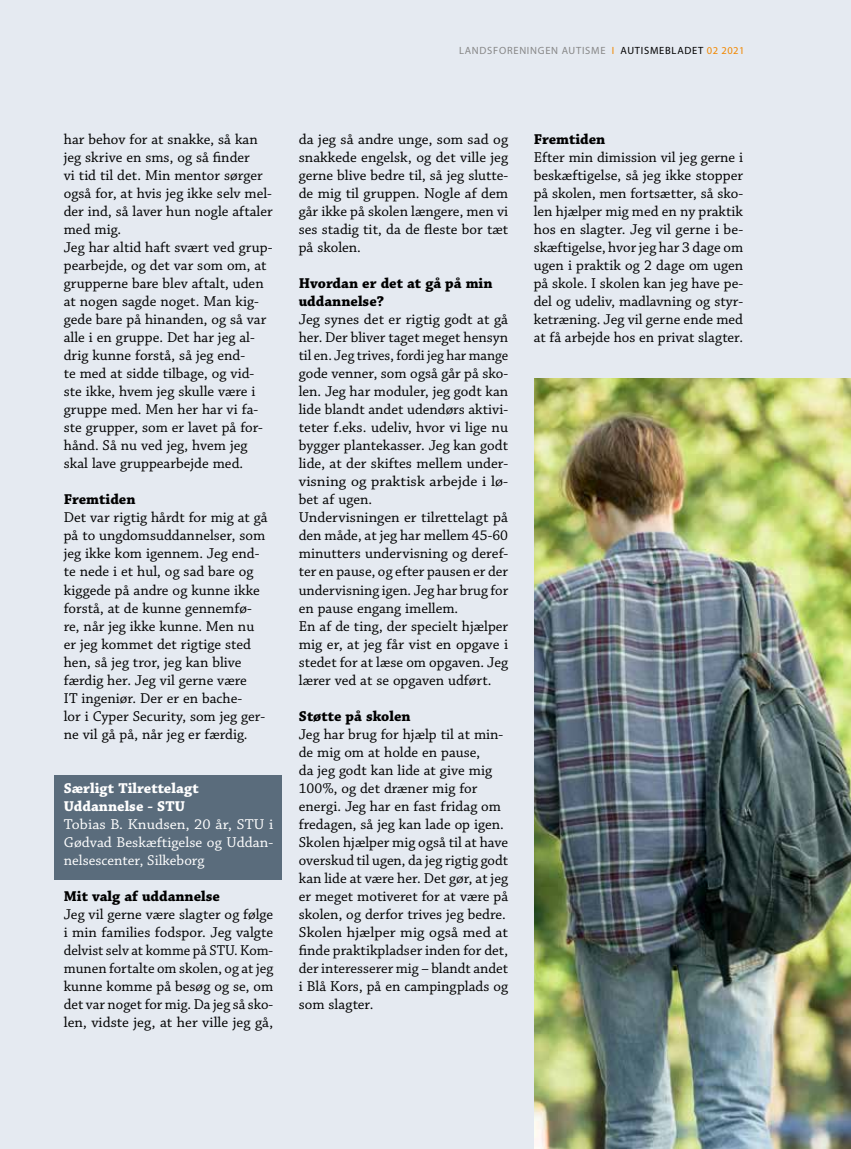
<style>
.page{position:relative;width:851px;height:1149px;background:#fff}
.page>*{position:absolute;margin:0;border:0;box-sizing:border-box;transform-origin:0 0}
.t1{font:15px/18px "Chaparral Pro";color:#000}
.t2{font:700 15px/18px "Chaparral Pro";color:#000}
.t3{font:15px/18px "Chaparral Pro";color:#fff;text-align:justify;scale:1.05 1}
.t4{font:700 15px/18px "Chaparral Pro";color:#fff}
.t5{font:10.5px "Myriad Pro";letter-spacing:.07em;color:#878787}
.s1{color:#f18700}
.s2{color:#000}
</style>
<div class="page">
<div style="left:0;top:0;width:850px;height:1148px;background:#e5eaf1"></div>
<div style="left:54px;top:774px;width:227px;height:105px;background:#5a6c7c"></div>
<img style="left:534px;top:378px;width:316px;height:770px">
<p class="t5" style="left:459px;top:44px;width:287px">LANDSFORENINGEN AUTISME <span class="s1">I</span> <span class="s2">AUTISMEBLADET</span> <span class="s1">02 2021</span></p>
<p class="t1" style="left:64px;top:131px;width:210px">har behov for at snakke, så kan jeg skrive en sms, og så finder<br>vi tid til det. Min mentor sørger også for, at hvis jeg ikke selv mel&shy;der ind, så laver hun nogle aftaler med mig.<br>Jeg har altid haft svært ved grup&shy;pearbejde, og det var som om, at grupperne bare blev aftalt, uden at nogen sagde noget. Man kig&shy;gede bare på hinanden, og så var alle i en gruppe. Det har jeg al&shy;drig kunne forstå, så jeg end-<br>te med at sidde tilbage, og vid&shy;ste ikke, hvem jeg skulle være i gruppe med. Men her har vi fa&shy;ste grupper, som er lavet på for&shy;hånd. Så nu ved jeg, hvem jeg skal lave gruppearbejde med.</p>
<p class="t2" style="left:64px;top:491px;width:73px">Fremtiden</p>
<p class="t1" style="left:64px;top:509px;width:205px">Det var rigtig hårdt for mig at gå på to ungdomsuddannelser, som jeg ikke kom igennem. Jeg end&shy;te nede i et hul, og sad bare og kiggede på andre og kunne ikke forstå, at de kunne gennemfø&shy;re, når jeg ikke kunne. Men nu er jeg kommet det rigtige sted hen, så jeg tror, jeg kan blive færdig her. Jeg vil gerne være<br>IT ingeniør. Der er en bache-<br>lor i Cyper Security, som jeg ger&shy;ne vil gå på, når jeg er færdig.</p>
<p class="t4" style="left:64px;top:779px;width:136px">Særligt Tilrettelagt<br>Uddannelse - STU</p>
<p class="t3" style="left:64px;top:815px;width:201px">Tobias B. Knudsen, 20 år, STU i Gødvad Beskæftigelse og Uddan&shy;nelsescenter, Silkeborg</p>
<p class="t2" style="left:64px;top:887px;width:158px">Mit valg af uddannelse</p>
<p class="t1" style="left:64px;top:905px;width:211px;text-align:justify">Jeg vil gerne være slagter og følge i min families fodspor. Jeg valgte delvist selv at komme på STU. Kom&shy;munen fortalte om skolen, og at jeg kunne komme på besøg og se, om det var noget for mig. Da jeg så sko&shy;len, vidste jeg, at her ville jeg gå,</p>
<p class="t1" style="left:299px;top:131px;width:211px;text-align:justify">da jeg så andre unge, som sad og snakkede engelsk, og det ville jeg gerne blive bedre til, så jeg slutte&shy;de mig til gruppen. Nogle af dem går ikke på skolen længere, men vi ses stadig tit, da de fleste bor tæt på skolen.</p>
<p class="t2" style="left:299px;top:275px;width:195px">Hvordan er det at gå på min uddannelse?</p>
<p class="t1" style="left:299px;top:311px;width:211px">Jeg synes det er rigtig godt at gå her. Der bliver taget meget hensyn til en. Jeg trives, fordi jeg har mange gode venner, som også går på sko&shy;len. Jeg har moduler, jeg godt kan lide blandt andet udendørs aktivi&shy;teter f.eks. udeliv, hvor vi lige nu bygger plantekasser. Jeg kan godt lide, at der skiftes mellem under&shy;visning og praktisk arbejde i lø&shy;bet af ugen.<br>Undervisningen er tilrettelagt på den måde, at jeg har mellem 45-60 minutters undervisning og deref&shy;ter en pause, og efter pausen er der undervisning igen. Jeg har brug for en pause engang imellem.<br>En af de ting, der specielt hjælper mig er, at jeg får vist en opgave i stedet for at læse om opgaven. Jeg lærer ved at se opgaven udført.</p>
<p class="t2" style="left:299px;top:707px;width:113px">Støtte på skolen</p>
<p class="t1" style="left:299px;top:725px;width:211px">Jeg har brug for hjælp til at min&shy;de mig om at holde en pause,<br>da jeg godt kan lide at give mig<br>100%, og det dræner mig for energi. Jeg har en fast fridag om fredagen, så jeg kan lade op igen.<br>Skolen hjælper mig også til at have overskud til ugen, da jeg rigtig godt kan lide at være her. Det gør, at jeg er meget motiveret for at være på skolen, og derfor trives jeg bedre.<br>Skolen hjælper mig også med at finde praktikpladser inden for det, der interesserer mig – blandt andet i Blå Kors, på en campingplads og som slagter.</p>
<p class="t2" style="left:533px;top:131px;width:73px">Fremtiden</p>
<p class="t1" style="left:533px;top:149px;width:211px;text-align:justify">Efter min dimission vil jeg gerne i beskæftigelse, så jeg ikke stopper på skolen, men fortsætter, så sko&shy;len hjælper mig med en ny praktik hos en slagter. Jeg vil gerne i be&shy;skæftigelse, hvor jeg har 3 dage om ugen i praktik og 2 dage om ugen på skole. I skolen kan jeg have pe&shy;del og udeliv, madlavning og styr&shy;ketræning. Jeg vil gerne ende med at få arbejde hos en privat slagter.</p>
</div>
